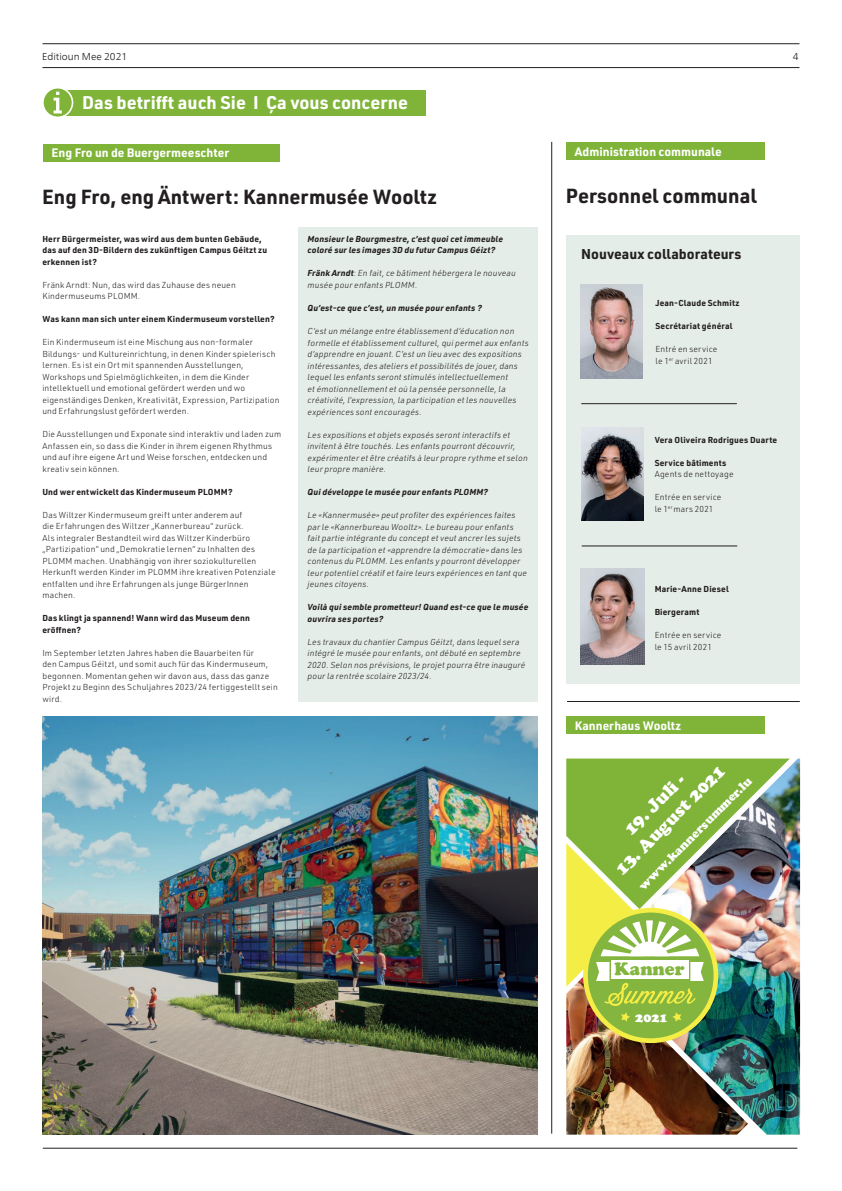
<style>
.page{position:relative;width:842px;height:1191px;background:#fff}
.page>*{position:absolute;margin:0;border:0;box-sizing:border-box;transform-origin:0 0}
.t1{font:700 20px "URWDIN";color:#231f20}
.t2{font:900 18.3px "Cooper";color:#84b63f}
.t3{font:900 18.2px "Cooper";color:#fff}
.t4{font:700 18px "URWDIN";color:#fff}
.t5{font:700 14px "URWDIN";letter-spacing:.005em;color:#231f20}
.t6{font:900 13.5px "Cooper";color:#fff}
.t7{font:900 12.5px "Cooper";color:#fff}
.t8{font:700 12px "URWDIN";color:#fff}
.t9{font:300 10px "Frutiger Neue LT Com";color:#231f20}
.t10{font:300 8.5px/11.5px "URWDIN";letter-spacing:.015em;color:#231f20}
.t11{font:italic 300 8.5px/11.5px "URWDIN";letter-spacing:.015em;color:#231f20}
.t12{font:700 8.5px/11.5px "URWDIN";letter-spacing:.015em;color:#231f20}
.t13{font:italic 700 8.5px/11.5px "URWDIN";letter-spacing:.015em;color:#231f20}
.s1{font-weight:700}
.s2{font-style:normal}
</style>
<div class="page">
<hr style="left:43px;top:44px;width:756px;height:1px;background:#231f20">
<hr style="left:43px;top:67px;width:756px;height:1px;background:#231f20">
<hr style="left:43px;top:1148px;width:754px;height:1px;background:#231f20">
<div style="left:565px;top:235px;width:234px;height:449px;background:#e4ede8"></div>
<div style="left:299px;top:227px;width:239px;height:474px;background:#e4ede8"></div>
<img style="left:580px;top:285px;width:63px;height:93px">
<img style="left:582px;top:427px;width:61px;height:94px">
<img style="left:580px;top:568px;width:64px;height:96px">
<hr style="left:581px;top:403px;width:156px;height:1px;background:#231f20">
<hr style="left:582px;top:546px;width:155px;height:1px;background:#231f20">
<div style="left:566px;top:143px;width:199px;height:17px;background:#7fb438"></div>
<div style="left:43px;top:144px;width:237px;height:17px;background:#7fb438"></div>
<div style="left:66px;top:90px;width:360px;height:25px;background:#7fb438"></div>
<div style="left:43px;top:88px;width:29px;height:29px;background:#7fb438;border-radius:50%"></div>
<div style="left:42px;top:87px;width:31px;height:31px;border:2px solid #fff;border-radius:50%"></div>
<svg style="left:54px;top:92px;width:8px;height:21px"></svg>
<hr style="left:551px;top:142px;width:1px;height:991px;background:#231f20">
<hr style="left:567px;top:701px;width:233px;height:1px;background:#231f20">
<img style="left:43px;top:717px;width:495px;height:417px">
<img style="left:748px;top:758px;width:52px;height:376px">
<img style="left:566px;top:1024px;width:182px;height:110px">
<svg style="left:583px;top:907px;width:135px;height:136px"></svg>
<div style="left:588px;top:912px;width:125px;height:126px;background:#84b63f;border-radius:50%"></div>
<img style="left:566px;top:758px;width:224px;height:266px">
<div style="left:566px;top:717px;width:199px;height:17px;background:#7fb438"></div>
<p class="t9" style="left:42px;top:50px;width:87px">Editioun Mee 2021</p>
<p class="t9" style="left:793px;top:50px;width:7px">4</p>
<h3 class="t4" style="left:82px;top:90px;width:328px">Das betrifft auch Sie I Ça vous concerne</h3>
<h3 class="t8" style="left:52px;top:144px;width:179px">Eng Fro un de Buergermeeschter</h3>
<h3 class="t8" style="left:575px;top:143px;width:148px">Administration communale</h3>
<h1 class="t1" style="left:566px;top:182px;width:192px">Personnel communal</h1>
<h1 class="t1" style="left:42px;top:183px;width:396px">Eng Fro, eng Äntwert: Kannermusée Wooltz</h1>
<p class="t13" style="left:308px;top:233px;width:197px">Monsieur le Bourgmestre, c’est quoi cet immeuble coloré sur les images 3D du futur Campus Géizt?</p>
<p class="t11" style="left:308px;top:267px;width:210px"><span class="s1">Fränk Arndt</span><span class="s2">:</span> En fait, ce bâtiment hébergera le nouveau musée pour enfants PLOMM.</p>
<p class="t13" style="left:308px;top:302px;width:176px">Qu’est-ce que c’est, un musée pour enfants ?</p>
<p class="t11" style="left:308px;top:325px;width:223px">C’est un mélange entre établissement d’éducation non formelle et établissement culturel, qui permet aux enfants d’apprendre en jouant. C’est un lieu avec des expositions intéressantes, des ateliers et possibilités de jouer, dans lequel les enfants seront stimulés intellectuellement<br>et émotionnellement et où la pensée personnelle, la créativité, l’expression, la participation et les nouvelles expériences sont encouragés.</p>
<p class="t11" style="left:308px;top:428px;width:222px">Les expositions et objets exposés seront interactifs et invitent à être touchés. Les enfants pourront découvrir, expérimenter et être créatifs à leur propre rythme et selon leur propre manière.</p>
<p class="t13" style="left:308px;top:486px;width:182px">Qui développe le musée pour enfants PLOMM?</p>
<p class="t11" style="left:308px;top:509px;width:221px">Le «Kannermusée» peut profiter des expériences faites par le «Kannerbureau Wooltz». Le bureau pour enfants fait partie intégrante du concept et veut ancrer les sujets de la participation et «apprendre la démocratie» dans les contenus du PLOMM. Les enfants y pourront développer leur potentiel créatif et faire leurs expériences en tant que jeunes citoyens.</p>
<p class="t13" style="left:308px;top:601px;width:222px">Voilà qui semble prometteur! Quand est-ce que le musée ouvrira ses portes?</p>
<p class="t11" style="left:308px;top:635px;width:219px">Les travaux du chantier Campus Géitzt, dans lequel sera intégré le musée pour enfants, ont débuté en septembre 2020. Selon nos prévisions, le projet pourra être inauguré pour la rentrée scolaire 2023/24.</p>
<p class="t12" style="left:42px;top:232px;width:226px">Herr Bürgermeister, was wird aus dem bunten Gebäude, das auf den 3D-Bildern des zukünftigen Campus Géitzt zu erkennen ist?</p>
<p class="t10" style="left:42px;top:279px;width:195px">Fränk Arndt: Nun, das wird das Zuhause des neuen<br>Kindermuseums PLOMM.</p>
<p class="t12" style="left:42px;top:313px;width:234px">Was kann man sich unter einem Kindermuseum vorstellen?</p>
<p class="t10" style="left:42px;top:336px;width:239px">Ein Kindermuseum ist eine Mischung aus non-formaler Bildungs- und Kultureinrichtung, in denen Kinder spielerisch lernen. Es ist ein Ort mit spannenden Ausstellungen, Workshops und Spielmöglichkeiten, in dem die Kinder intellektuell und emotional gefördert werden und wo eigenständiges Denken, Kreativität, Expression, Partizipation und Erfahrungslust gefördert werden.</p>
<p class="t10" style="left:42px;top:428px;width:240px">Die Ausstellungen und Exponate sind interaktiv und laden zum Anfassen ein, so dass die Kinder in ihrem eigenen Rhythmus und auf ihre eigene Art und Weise forschen, entdecken und kreativ sein können.</p>
<p class="t12" style="left:42px;top:485px;width:192px">Und wer entwickelt das Kindermuseum PLOMM?</p>
<p class="t10" style="left:42px;top:509px;width:235px">Das Wiltzer Kindermuseum greift unter anderem auf<br>die Erfahrungen des Wiltzer „Kannerbureau“ zurück.<br>Als integraler Bestandteil wird das Wiltzer Kinderbüro „Partizipation“ und „Demokratie lernen“ zu Inhalten des PLOMM machen. Unabhängig von ihrer soziokulturellen Herkunft werden Kinder im PLOMM ihre kreativen Potenziale entfalten und ihre Erfahrungen als junge BürgerInnen machen.</p>
<p class="t12" style="left:42px;top:612px;width:209px">Das klingt ja spannend! Wann wird das Museum denn eröffnen?</p>
<p class="t10" style="left:42px;top:647px;width:237px">Im September letzten Jahres haben die Bauarbeiten für<br>den Campus Géitzt, und somit auch für das Kindermuseum, begonnen. Momentan gehen wir davon aus, dass das ganze Projekt zu Beginn des Schuljahres 2023/24 fertiggestellt sein wird.</p>
<h3 class="t5" style="left:581px;top:244px;width:162px">Nouveaux collaborateurs</h3>
<p class="t12" style="left:655px;top:297px;width:86px">Jean-Claude Schmitz</p>
<p class="t12" style="left:655px;top:320px;width:79px">Secrétariat général</p>
<p class="t10" style="left:655px;top:343px;width:64px">Entré en service le 1<sup>er</sup> avril 2021</p>
<p class="t12" style="left:655px;top:433px;width:124px">Vera Oliveira Rodrigues Duarte</p>
<p class="t12" style="left:655px;top:456px;width:73px">Service bâtiments</p>
<p class="t10" style="left:655px;top:468px;width:81px">Agents de nettoyage</p>
<p class="t10" style="left:655px;top:491px;width:68px">Entrée en service le 1<sup>er</sup> mars 2021</p>
<p class="t12" style="left:655px;top:583px;width:76px">Marie-Anne Diesel</p>
<p class="t12" style="left:655px;top:606px;width:46px">Biergeramt</p>
<p class="t10" style="left:655px;top:629px;width:68px">Entrée en service le 15 avril 2021</p>
<h3 class="t8" style="left:575px;top:717px;width:108px">Kannerhaus Wooltz</h3>
<h3 class="t3" style="left:611px;top:864px;width:148px;rotate:-45deg">13. August 2021</h3>
<h3 class="t3" style="left:620px;top:824px;width:79px;rotate:-45deg">19. Juli -</h3>
<h3 class="t7" style="left:636px;top:882px;width:156px;rotate:-45deg">www.kannersummer.lu</h3>
<h2 class="t2" style="left:615px;top:958px;width:71px">Kanner</h2>
<h3 class="t6" style="left:635px;top:1009px;width:34px">2021</h3>
</div>
